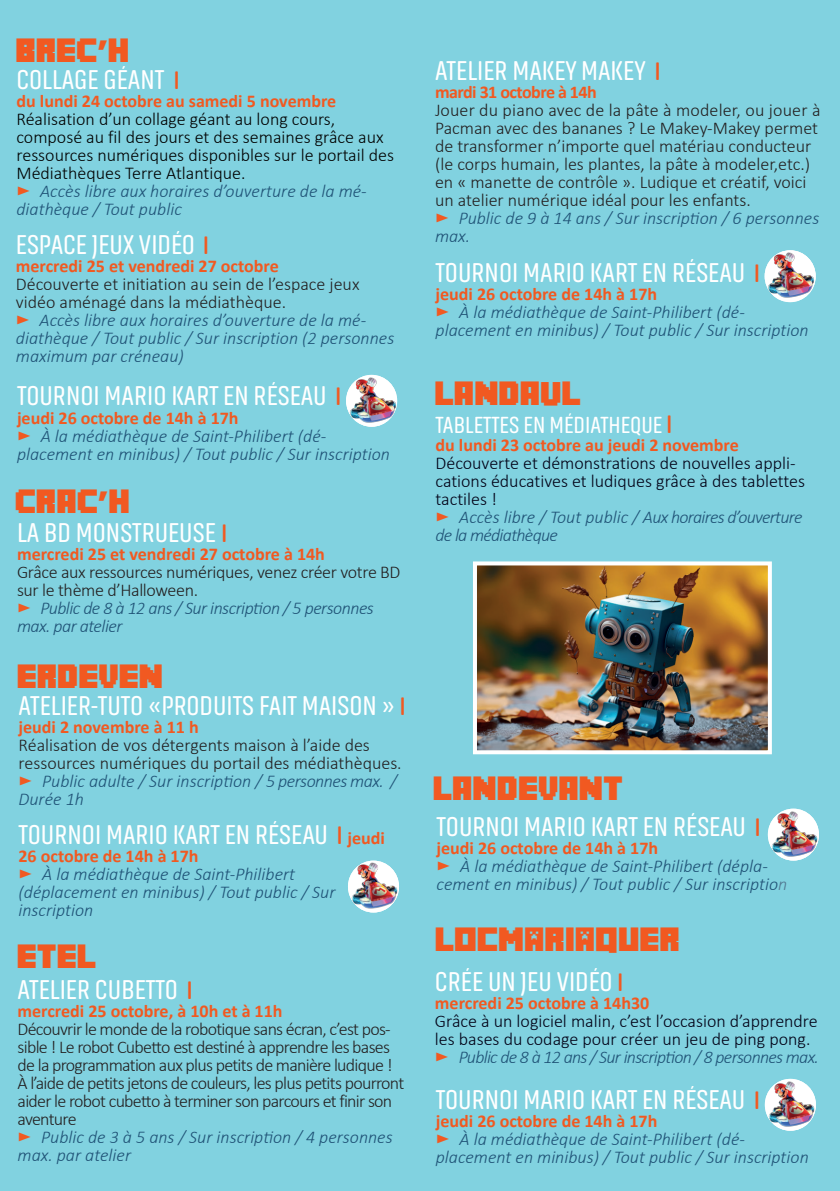
<style>
.page{position:relative;width:840px;height:1191px;background:#fff}
.page>*{position:absolute;margin:0;border:0;box-sizing:border-box;transform-origin:0 0}
.t1{font:30px "Minecrafter";color:#f15921}
.t2{font:28px "Akhand Soft";color:#fff}
.t3{font:24px "Akhand Soft";color:#fff}
.t4{font:italic 300 18px/18px "Calibri";color:#1f5276}
.t5{font:300 18px/18px "Calibri";color:#231f20}
.t6{font:300 18px/18px "Calibri";letter-spacing:-.04em;color:#231f20}
.t7{font:300 18px/18px "Calibri";color:#010116}
.t8{font:300 18px/18px "Calibri";color:#000}
.t9{font:700 18px "Calibri";color:#f15921}
.t10{font:300 18px/18px "Calibri";letter-spacing:-.02em;color:#231f20}
.t11{font:700 18px "Calibri";letter-spacing:-.03em;color:#f15921}
.s1{font-family:"Antique Olive Compact"}
.s2{font-family:"Dosis";font-weight:600;font-size:24px;color:#f15921}
.s3{color:#f15921}
.s4{font-style:italic;color:#1f5276}
.s5{font-style:normal;color:#231f20}
.s6{font-weight:700;font-style:normal;color:#f15921}
.s7{font-family:"Calibri";font-weight:700;font-size:18px;color:#f15921}
.s8{font-family:"Dosis";font-weight:600;color:#f15921}
.s9{color:#517791}
</style>
<div class="page">
<div style="left:0;top:0;width:839px;height:1191px;background:#81d2e0"></div>
<img style="left:346px;top:375px;width:51px;height:52px;border-radius:26px">
<img style="left:348px;top:860px;width:51px;height:52px;border-radius:26px">
<img style="left:764px;top:250px;width:51px;height:52px;border-radius:26px">
<img style="left:477px;top:566px;width:289px;height:183px">
<div style="left:472px;top:561px;width:299px;height:193px;border:4px solid #fff"></div>
<img style="left:767px;top:808px;width:51px;height:52px;border-radius:26px">
<img style="left:764px;top:1078px;width:51px;height:52px;border-radius:26px">
<h1 class="t1" style="left:15px;top:35px;width:115px">BREC<span class="s1">’</span>H</h1>
<h2 class="t2" style="left:16px;top:65px;width:164px">COLLAGE GÉANT <span class="s2">I</span></h2>
<p class="t9" style="left:16px;top:90px;width:321px">du lundi 24 octobre au samedi 5 novembre</p>
<p class="t8" style="left:16px;top:110px;width:379px">Réalisation d’un collage géant au long cours, composé au fil des jours et des semaines grâce aux ressources numériques disponibles sur le portail des Médiathèques Terre Atlantique.<br><span class="s3">►</span> <span class="s4">Accès libre aux horaires d’ouverture de la mé&shy;diathèque / Tout public</span></p>
<h2 class="t2" style="left:16px;top:230px;width:194px">ESPACE JEUX VIDÉO <span class="s2">I</span></h2>
<p class="t9" style="left:16px;top:255px;width:264px">mercredi 25 et vendredi 27 octobre</p>
<p class="t4" style="left:16px;top:275px;width:380px"><span class="s5">Découverte et initiation au sein de l’espace jeux vidéo aménagé dans la médiathèque.<br></span><span class="s3">►</span> Accès libre aux horaires d’ouverture de la mé&shy;diathèque / Tout public / Sur inscription (2 personnes maximum par créneau)</p>
<h2 class="t2" style="left:17px;top:381px;width:325px">TOURNOI MARIO KART EN RÉSEAU <span class="s2">I</span></h2>
<p class="t4" style="left:17px;top:408px;width:374px"><span class="s6">jeudi 26 octobre de 14h à 17h<br></span><span class="s3">►</span> À la médiathèque de Saint-Philibert (dé&shy;placement en minibus) / Tout public / Sur inscription</p>
<h1 class="t1" style="left:15px;top:485px;width:117px">CRAC<span class="s1">’</span>H</h1>
<h2 class="t2" style="left:17px;top:518px;width:211px">LA BD MONSTRUEUSE <span class="s2">I</span></h2>
<p class="t9" style="left:17px;top:543px;width:309px">mercredi 25 et vendredi 27 octobre à 14h</p>
<p class="t10" style="left:17px;top:563px;width:385px">Grâce aux ressources numériques, venez créer votre BD sur le thème d’Halloween.<br><span class="s3">►</span> <span class="s4">Public de 8 à 12 ans / Sur inscription / 5 personnes max. par atelier</span></p>
<h1 class="t1" style="left:17px;top:660px;width:148px">ERDEVEN</h1>
<h2 class="t2" style="left:19px;top:691px;width:388px">ATELIER-TUTO «PRODUITS FAIT MAISON » <span class="s2">I</span></h2>
<p class="t9" style="left:19px;top:716px;width:181px">jeudi 2 novembre à 11 h</p>
<p class="t5" style="left:19px;top:736px;width:384px">Réalisation de vos détergents maison à l’aide des ressources numériques du portail des médiathèques. <span class="s3">►</span> <span class="s4">Public adulte / Sur inscription / 5 personnes max. / Durée 1h</span></p>
<h2 class="t2" style="left:18px;top:820px;width:367px">TOURNOI MARIO KART EN RÉSEAU <span class="s2">I</span> <span class="s7">jeudi</span></h2>
<p class="t4" style="left:18px;top:847px;width:318px"><span class="s6">26 octobre de 14h à 17h<br></span><span class="s3">►</span> À la médiathèque de Saint-Philibert (déplacement en minibus) / Tout public / Sur inscription</p>
<h1 class="t1" style="left:17px;top:940px;width:81px">ETEL</h1>
<h2 class="t2" style="left:18px;top:974px;width:176px">ATELIER CUBETTO <span class="s2">I</span></h2>
<p class="t9" style="left:18px;top:999px;width:266px">mercredi 25 octobre, à 10h et à 11h</p>
<p class="t6" style="left:18px;top:1019px;width:388px">Découvrir le monde de la robotique sans écran, c’est pos&shy;sible ! Le robot Cubetto est destiné à apprendre les bases de la programmation aux plus petits de manière ludique !<br>À l’aide de petits jetons de couleurs, les plus petits pourront aider le robot cubetto à terminer son parcours et finir son aventure<br><span class="s3">►</span> <span class="s4">Public de 3 à 5 ans / Sur inscription / 4 personnes max. par atelier</span></p>
<h2 class="t2" style="left:435px;top:56px;width:227px">ATELIER MAKEY MAKEY <span class="s2">I</span></h2>
<p class="t11" style="left:435px;top:81px;width:163px">mardi 31 octobre à 14h</p>
<p class="t5" style="left:435px;top:101px;width:387px">Jouer du piano avec de la pâte à modeler, ou jouer à Pacman avec des bananes ? Le Makey-Makey permet de transformer n’importe quel matériau conducteur (le corps humain, les plantes, la pâte à modeler,etc.) en « manette de contrôle ». Ludique et créatif, voici un atelier numérique idéal pour les enfants.<br><span class="s3">►</span> <span class="s4">Public de 9 à 14 ans / Sur inscription / 6 personnes max.</span></p>
<h2 class="t2" style="left:435px;top:258px;width:325px">TOURNOI MARIO KART EN RÉSEAU <span class="s2">I</span></h2>
<p class="t4" style="left:435px;top:285px;width:374px"><span class="s6">jeudi 26 octobre de 14h à 17h<br></span><span class="s3">►</span> À la médiathèque de Saint-Philibert (dé&shy;placement en minibus) / Tout public / Sur inscription</p>
<h1 class="t1" style="left:434px;top:377px;width:148px">LANDAUL</h1>
<h3 class="t3" style="left:435px;top:412px;width:238px">TABLETTES EN MÉDIATHEQUE <span class="s8">I</span></h3>
<p class="t9" style="left:435px;top:434px;width:305px">du lundi 23 octobre au jeudi 2 novembre</p>
<p class="t7" style="left:435px;top:454px;width:371px">Découverte et démonstrations de nouvelles appli&shy;cations éducatives et ludiques grâce à des tablettes tactiles !<br><span class="s3">►</span> <span class="s4">Accès libre / Tout public / Aux horaires d’ouverture de la médiathèque</span></p>
<h1 class="t1" style="left:432px;top:772px;width:192px">LANDEVANT</h1>
<h2 class="t2" style="left:436px;top:812px;width:325px">TOURNOI MARIO KART EN RÉSEAU <span class="s2">I</span></h2>
<p class="t4" style="left:436px;top:839px;width:352px"><span class="s6">jeudi 26 octobre de 14h à 17h<br></span><span class="s3">►</span> À la médiathèque de Saint-Philibert (dépla&shy;cement en minibus) / Tout public / Sur inscriptio<span class="s9">n</span></p>
<h1 class="t1" style="left:434px;top:923px;width:246px">LOCMARIAQUER</h1>
<h2 class="t2" style="left:434px;top:966px;width:190px">CRÉE UN JEU VIDÉO <span class="s2">I</span></h2>
<p class="t9" style="left:434px;top:991px;width:216px">mercredi 25 octobre à 14h30</p>
<p class="t7" style="left:434px;top:1011px;width:385px">Grâce à un logiciel malin, c’est l’occasion d’apprendre les bases du codage pour créer un jeu de ping pong. <span class="s3">►</span> <span class="s4">Public de 8 à 12 ans / Sur inscription / 8 personnes max.</span></p>
<h2 class="t2" style="left:435px;top:1085px;width:325px">TOURNOI MARIO KART EN RÉSEAU <span class="s2">I</span></h2>
<p class="t4" style="left:435px;top:1112px;width:374px"><span class="s6">jeudi 26 octobre de 14h à 17h<br></span><span class="s3">►</span> À la médiathèque de Saint-Philibert (dé&shy;placement en minibus) / Tout public / Sur inscription</p>
</div>
